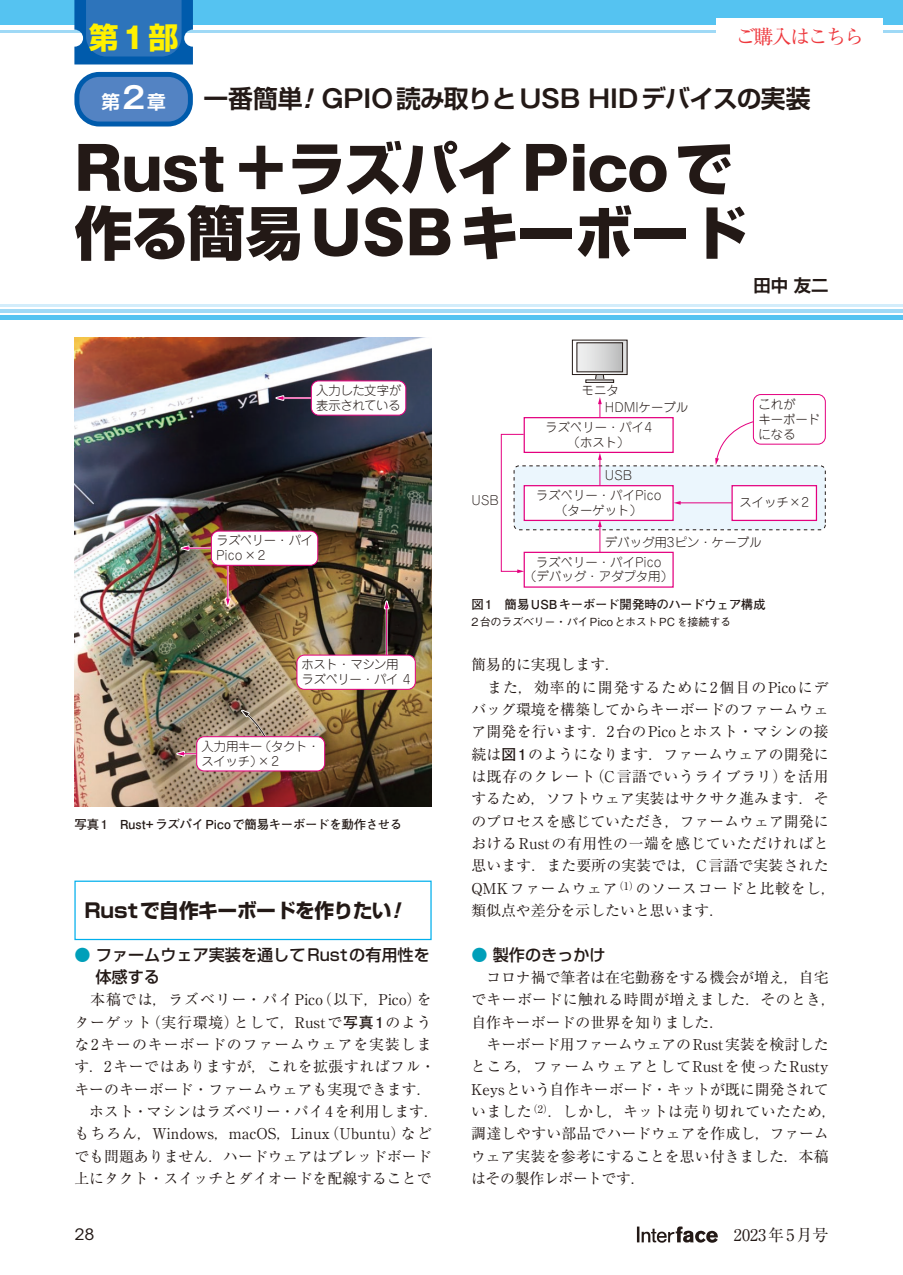
<style>
.page{position:relative;width:903px;height:1275px;background:#fff}
.page>*{position:absolute;margin:0;border:0;box-sizing:border-box;transform-origin:0 0}
.t1{font:800 58.27px "Gothic MB101 Pro";color:#231916}
.t2{font:800 58.27px "Shin Go Pro";letter-spacing:-.035em;color:#231916}
.t3{font:700 29.75px "Shin Go Pro";color:#fff100}
.t4{font:700 24.85px "Shin Go Pro De";letter-spacing:-.035em;color:#231916}
.t5{font:700 19.78px "Shin Go Pro";letter-spacing:-.035em;color:#231916}
.t6{font:19.78px "Ryumin Pr 6 N";letter-spacing:-.09em;color:#ee383d}
.t7{font:700 18.55px "Shin Go Pro De";color:#fff}
.t8{font:700 17.32px "Shin Go Pro De";color:#231916}
.t9{font:500 16.1px/22.4px "Shin Go Pro";color:#231916}
.t10{font:16.1px "Ryumin Pro";color:#231916}
.t11{font:15.58px "ITC Avant Garde Std";color:#231916;scale:1.11 1}
.t12{font:14.88px/22.4px "Ryumin Pro";color:#231916}
.t13{font:14.88px "Ryumin Pro";letter-spacing:.065em;color:#231916}
.t14{font:14.88px "Ryumin Pro";letter-spacing:.045em;color:#231916}
.t15{font:14.88px "Ryumin Pro";letter-spacing:.035em;color:#231916}
.t16{font:300 12.42px/14.9px "Jun 101 Pro";color:#231916;text-align:center}
.t17{font:300 12.42px/14.9px "Jun 101 Pro";letter-spacing:-.035em;color:#231916}
.t18{font:700 12.42px "Futo Go B101 Pro";color:#231916}
.t19{font:500 11.2px "Gothic BBB Pro";letter-spacing:-.035em;color:#231916}
.s1{font-family:"Gothic MB101 Pro"}
.s2{font-family:"Gothic MB101 Pro De";font-size:29.75px}
.s3{font-family:"Gothic MB101 Pro De";font-style:italic}
.s4{font-family:"Gothic MB101 Pro De"}
.s5{font-family:"Shin Go Pro"}
.s6{font-style:italic}
.s7{color:#009fb9}
.s8{font-family:"Futo Go B101 Pro";font-weight:700}
</style>
<div class="page">
<svg style="left:637px;top:1226px;width:81px;height:17px"></svg>
<div style="left:0;top:0;width:903px;height:25px;background:#55c3f1"></div>
<hr style="left:0;top:30px;width:903px;height:2px;background:#9fd9f6">
<hr style="left:0;top:309px;width:903px;height:4px;background:#9fd9f6">
<div style="left:0;top:315px;width:903px;height:5px;background:#55c3f1"></div>
<hr style="left:0;top:304px;width:903px;height:2px;background:#d3edfb">
<div style="left:74px;top:881px;width:358px;height:59px;border:1px solid #00afec"></div>
<div style="left:514px;top:466px;width:311px;height:64px;background:#ebf6fd;border-radius:5px"></div>
<div style="left:514px;top:466px;width:311px;height:64px;border:1px dashed #231916;border-radius:5px"></div>
<div style="left:524px;top:552px;width:150px;height:36px;border:1px solid #e4007f"></div>
<div style="left:524px;top:486px;width:149px;height:34px;background:#fff"></div>
<div style="left:524px;top:485px;width:150px;height:36px;border:1px solid #e4007f"></div>
<div style="left:732px;top:486px;width:84px;height:34px;background:#fff"></div>
<div style="left:731px;top:485px;width:86px;height:36px;border:1px solid #e4007f"></div>
<div style="left:524px;top:417px;width:150px;height:36px;border:1px solid #e4007f"></div>
<svg style="left:598px;top:520px;width:4px;height:33px"></svg>
<svg style="left:598px;top:453px;width:4px;height:32px"></svg>
<svg style="left:598px;top:397px;width:4px;height:20px"></svg>
<hr style="left:679px;top:502px;width:53px;height:1px;background:#e4007f">
<svg style="left:674px;top:501px;width:7px;height:4px"></svg>
<svg style="left:595px;top:375px;width:10px;height:5px"></svg>
<svg style="left:576px;top:342px;width:49px;height:31px"></svg>
<div style="left:572px;top:340px;width:55px;height:35px;border:1px solid #231916"></div>
<div style="left:585px;top:380px;width:29px;height:3px;border:1px solid #231916"></div>
<div style="left:577px;top:343px;width:45px;height:29px;background:linear-gradient(to right,#f5f5f5,#bdbebe)"></div>
<svg style="left:501px;top:434px;width:23px;height:139px"></svg>
<div style="left:753px;top:394px;width:73px;height:50px;border:1px solid #e4007f;border-radius:7px"></div>
<svg style="left:715px;top:421px;width:39px;height:44px"></svg>
<img style="left:74px;top:337px;width:358px;height:469px">
<hr style="left:280px;top:397px;width:67px;height:2px;background:#fff">
<hr style="left:280px;top:398px;width:67px;height:1px;background:#e4007f">
<svg style="left:269px;top:394px;width:17px;height:8px"></svg>
<div style="left:311px;top:381px;width:95px;height:34px;background:#fff;border-radius:7px"></div>
<div style="left:311px;top:381px;width:95px;height:34px;border:1px solid #e4007f;border-radius:7px"></div>
<hr style="left:386px;top:605px;width:2px;height:67px;background:#fff">
<hr style="left:386px;top:605px;width:1px;height:67px;background:#e4007f">
<svg style="left:382px;top:594px;width:9px;height:17px"></svg>
<div style="left:297px;top:655px;width:118px;height:34px;background:#fff;border-radius:7px"></div>
<div style="left:297px;top:655px;width:119px;height:35px;border:1px solid #e4007f;border-radius:7px"></div>
<svg style="left:236px;top:706px;width:40px;height:30px"></svg>
<hr style="left:181px;top:753px;width:67px;height:2px;background:#fff">
<hr style="left:181px;top:753px;width:67px;height:1px;background:#e4007f">
<svg style="left:169px;top:749px;width:18px;height:9px"></svg>
<div style="left:197px;top:737px;width:128px;height:34px;background:#fff;border-radius:7px"></div>
<div style="left:196px;top:736px;width:129px;height:35px;border:1px solid #e4007f;border-radius:7px"></div>
<hr style="left:185px;top:547px;width:67px;height:2px;background:#fff">
<hr style="left:185px;top:548px;width:67px;height:1px;background:#e4007f">
<svg style="left:174px;top:544px;width:17px;height:8px"></svg>
<hr style="left:227px;top:535px;width:2px;height:67px;background:#fff">
<hr style="left:227px;top:535px;width:1px;height:67px;background:#e4007f">
<svg style="left:223px;top:596px;width:9px;height:17px"></svg>
<div style="left:211px;top:531px;width:107px;height:34px;background:#fff;border-radius:7px"></div>
<div style="left:211px;top:531px;width:107px;height:35px;border:1px solid #e4007f;border-radius:7px"></div>
<svg style="left:74px;top:0;width:119px;height:64px;background:#2671b9"></svg>
<div style="left:77px;top:74px;width:113px;height:50px;background:#5383c3;border-radius:22px"></div>
<div style="left:74px;top:72px;width:119px;height:54px;border:5px solid #005bac;border-radius:22px"></div>
<div style="left:716px;top:18px;width:167px;height:34px;background:#fff"></div>
<h2 class="t3" style="left:89px;top:14px;width:91px">第<span class="s1">1</span>部</h2>
<p class="t7" style="left:101px;top:87px;width:66px">第<span class="s2">2</span>章</p>
<h3 class="t6" style="left:736px;top:21px;width:130px">ご購入はこちら</h3>
<h3 class="t4" style="left:203px;top:78px;width:608px">一番簡単<span class="s3">!</span><span class="s4">GPIO</span>読み取りと<span class="s4">USB HID</span>デバイスの実装</h3>
<h1 class="t1" style="left:74px;top:120px;width:660px">Rust＋<span class="s5">ラズパイ</span>Pico<span class="s5">で</span></h1>
<h1 class="t2" style="left:74px;top:187px;width:675px">作る簡易<span class="s1">USB</span>キーボード</h1>
<p class="t8" style="left:753px;top:271px;width:77px">田中 友二</p>
<p class="t17" style="left:316px;top:382px;width:87px">入力した文字が表示されている</p>
<p class="t16" style="left:582px;top:381px;width:39px">モニタ</p>
<p class="t16" style="left:605px;top:398px;width:85px">HDMIケーブル</p>
<p class="t16" style="left:545px;top:418px;width:109px">ラズベリー・パイ4（ホスト）</p>
<p class="t16" style="left:605px;top:466px;width:29px">USB</p>
<p class="t16" style="left:758px;top:395px;width:64px;text-align:left">これが<br>キーボードになる</p>
<p class="t17" style="left:216px;top:532px;width:98px">ラズベリー・パイ<br>Pico×2</p>
<p class="t17" style="left:302px;top:656px;width:110px">ホスト・マシン用ラズベリー・パイ 4</p>
<p class="t17" style="left:201px;top:737px;width:120px">入力用キー（タクト・スイッチ）×2</p>
<p class="t18" style="left:74px;top:815px;width:329px">写真1　Rust+ラズパイPicoで簡易キーボードを動作させる</p>
<h3 class="t5" style="left:84px;top:895px;width:324px">Rust で自作キーボードを作りたい<span class="s6">!</span></h3>
<p class="t9" style="left:95px;top:941px;width:336px;text-indent:-21px"><span class="s7">●</span> ファームウェア実装を通してRustの有用性を体感する</p>
<p class="t13" style="left:90px;top:988px;width:343px">本稿では，ラズベリー・パイPico（以下，Pico）を</p>
<p class="t14" style="left:74px;top:1010px;width:359px">ターゲット（実行環境）として，Rustで<span class="s8">写真1</span>のよう</p>
<p class="t13" style="left:74px;top:1033px;width:359px">な2キーのキーボードのファームウェアを実装しま</p>
<p class="t15" style="left:74px;top:1055px;width:362px">す．2キーではありますが，これを拡張すればフル・</p>
<p class="t12" style="left:74px;top:1077px;width:359px">キーのキーボード・ファームウェアも実現できます．</p>
<p class="t12" style="left:89px;top:1099px;width:351px">ホスト・マシンはラズベリー・パイ4を利用します．</p>
<p class="t12" style="left:74px;top:1121px;width:359px">もちろん，Windows，macOS，Linux（Ubuntu）など</p>
<p class="t12" style="left:74px;top:1144px;width:359px">でも問題ありません．ハードウェアはブレッドボード</p>
<p class="t12" style="left:74px;top:1166px;width:359px">上にタクト・スイッチとダイオードを配線することで</p>
<p class="t16" style="left:472px;top:491px;width:29px">USB</p>
<p class="t16" style="left:536px;top:486px;width:127px">ラズベリー・パイPico（ターゲット）</p>
<p class="t16" style="left:739px;top:493px;width:71px">スイッチ×2</p>
<p class="t16" style="left:605px;top:533px;width:158px">デバッグ用3ピン・ケーブル</p>
<p class="t16" style="left:524px;top:553px;width:150px">ラズベリー・パイPico<br>（デバッグ・アダプタ用）</p>
<p class="t18" style="left:471px;top:594px;width:296px">図1　簡易USBキーボード開発時のハードウェア構成</p>
<p class="t19" style="left:471px;top:613px;width:261px">2 台のラズベリー・パイ Pico とホスト PC を接続する</p>
<p class="t12" style="left:471px;top:653px;width:366px">簡易的に実現します．<br>　また，効率的に開発するために2個目のPicoにデバッグ環境を構築してからキーボードのファームウェア開発を行います．2台のPicoとホスト・マシンの接続は<span class="s8">図1</span>のようになります．ファームウェアの開発には既存のクレート（C言語でいうライブラリ）を活用するため，ソフトウェア実装はサクサク進みます．そのプロセスを感じていただき，ファームウェア開発におけるRustの有用性の一端を感じていただければと思います．また要所の実装では，C言語で実装された<br>QMKファームウェア<sup>（1）</sup>のソースコードと比較をし，類似点や差分を示したいと思います．</p>
<p class="t9" style="left:471px;top:941px;width:136px"><span class="s7">●</span> 製作のきっかけ</p>
<p class="t12" style="left:471px;top:965px;width:366px;text-indent:15px">コロナ禍で筆者は在宅勤務をする機会が増え，自宅でキーボードに触れる時間が増えました．そのとき，自作キーボードの世界を知りました．</p>
<p class="t12" style="left:471px;top:1032px;width:367px;text-indent:15px">キーボード用ファームウェアのRust実装を検討したところ，ファームウェアとしてRustを使ったRusty<br>Keysという自作キーボード・キットが既に開発されていました<sup>（2）</sup>．しかし，キットは売り切れていたため，調達しやすい部品でハードウェアを作成し，ファームウェア実装を参考にすることを思い付きました．本稿はその製作レポートです．</p>
<p class="t11" style="left:74px;top:1225px;width:20px">28</p>
<p class="t10" style="left:718px;top:1222px;width:112px">　2023年5月号</p>
</div>
